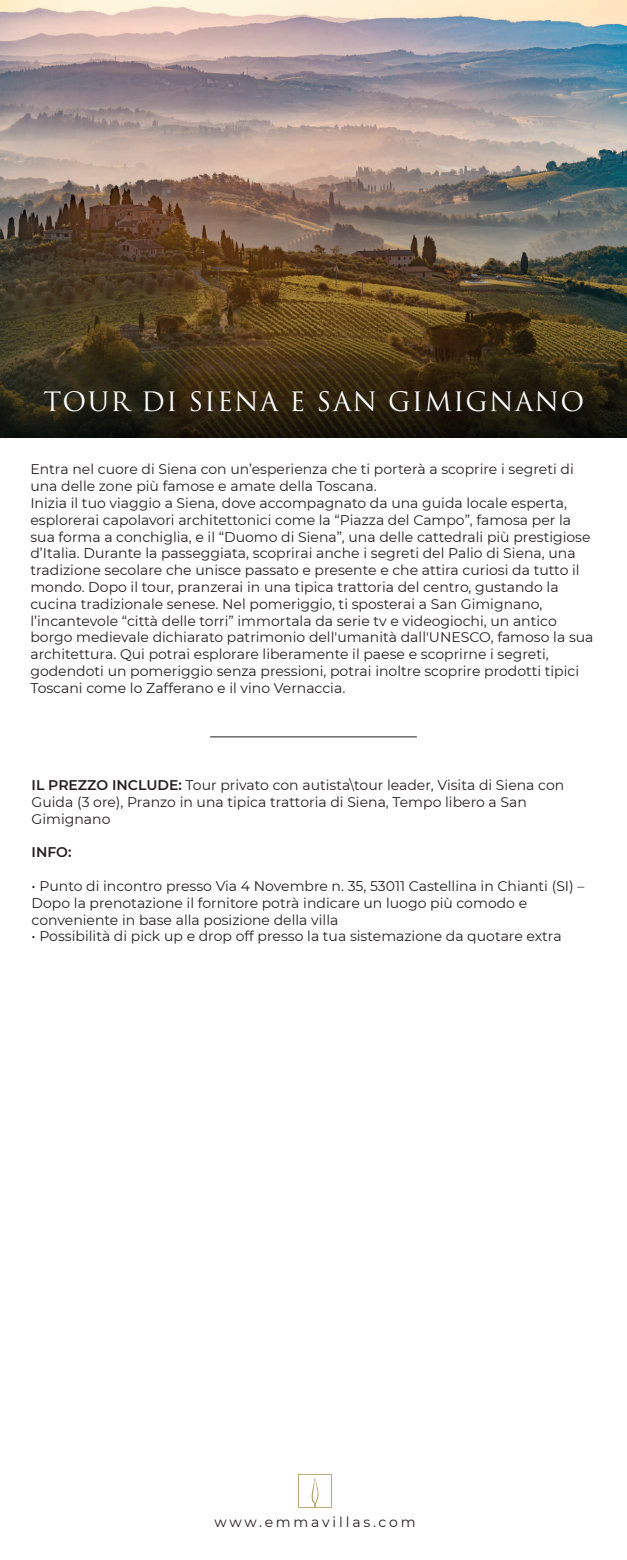
<style>
.page{position:relative;width:627px;height:1560px;background:#fff}
.page>*{position:absolute;margin:0;border:0;box-sizing:border-box;transform-origin:0 0}
.t1{font:26px "Trajan Pro 3";letter-spacing:.05em;color:#fff}
.t2{font:14px/16.8px "Montserrat";color:#231f20}
.t3{font:14px "Montserrat";letter-spacing:.2em;color:#231f20}
.t4{font:600 14px "Montserrat";color:#231f20}
.s1{font-weight:600}
</style>
<div class="page">
<hr style="left:210px;top:736px;width:206px;height:1px;background:#231f20">
<svg style="left:298px;top:1473px;width:34px;height:34px"></svg>
<img style="left:0;top:0;width:626px;height:437px">
<h1 class="t1" style="left:44px;top:383px;width:542px">TOUR DI SIENA E SAN GIMIGNANO</h1>
<p class="t2" style="left:30px;top:460px;width:564px">Entra nel cuore di Siena con un’esperienza che ti porterà a scoprire i segreti di una delle zone più famose e amate della Toscana.<br>Inizia il tuo viaggio a Siena, dove accompagnato da una guida locale esperta, esplorerai capolavori architettonici come la “Piazza del Campo”, famosa per la sua forma a conchiglia, e il “Duomo di Siena”, una delle cattedrali più prestigiose d’Italia. Durante la passeggiata, scoprirai anche i segreti del Palio di Siena, una tradizione secolare che unisce passato e presente e che attira curiosi da tutto il mondo. Dopo il tour, pranzerai in una tipica trattoria del centro, gustando la cucina tradizionale senese. Nel pomeriggio, ti sposterai a San Gimignano, l’incantevole “città delle torri” immortala da serie tv e videogiochi, un antico borgo medievale dichiarato patrimonio dell'umanità dall'UNESCO, famoso la sua architettura. Qui potrai esplorare liberamente il paese e scoprirne i segreti, godendoti un pomeriggio senza pressioni, potrai inoltre scoprire prodotti tipici Toscani come lo Zafferano e il vino Vernaccia.</p>
<p class="t2" style="left:32px;top:776px;width:534px"><span class="s1">IL PREZZO INCLUDE:</span> Tour privato con autista\tour leader, Visita di Siena con<br>Guida (3 ore), Pranzo in una tipica trattoria di Siena, Tempo libero a San<br>Gimignano</p>
<p class="t4" style="left:32px;top:842px;width:41px">INFO:</p>
<p class="t2" style="left:32px;top:877px;width:554px">• Punto di incontro presso Via 4 Novembre n. 35, 53011 Castellina in Chianti (SI) –<br>Dopo la prenotazione il fornitore potrà indicare un luogo più comodo e conveniente in base alla posizione della villa</p>
<p class="t2" style="left:32px;top:927px;width:531px">• Possibilità di pick up e drop off presso la tua sistemazione da quotare extra</p>
<p class="t3" style="left:214px;top:1511px;width:203px">www.emmavillas.com</p>
</div>
